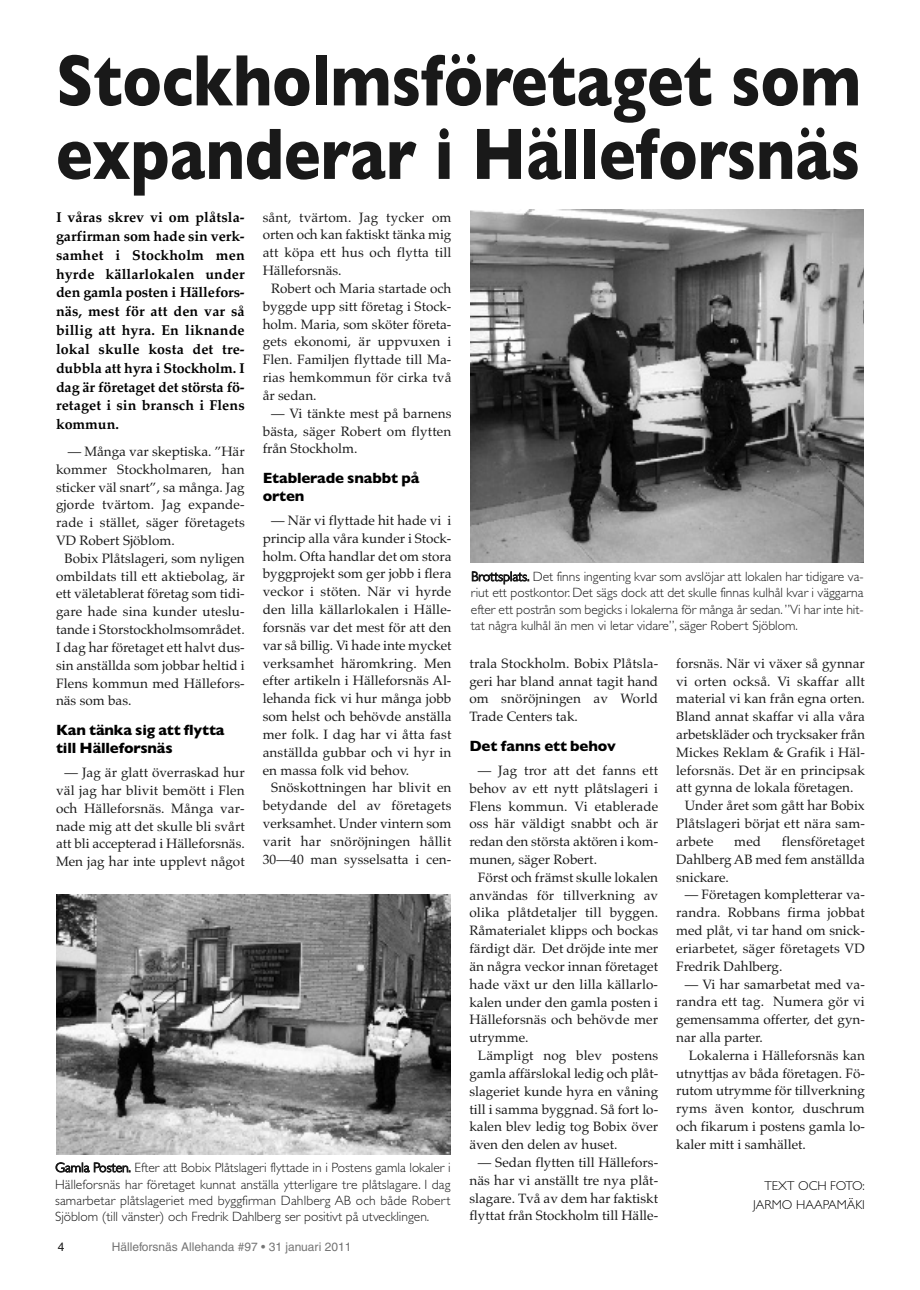
<style>
.page{position:relative;width:920px;height:1290px;background:#fff}
.page>*{position:absolute;margin:0;border:0;box-sizing:border-box;transform-origin:0 0}
.t1{font:700 73.8px/73.5px "Gill Sans";color:#191919;scale:.83 1}
.t2{font:700 15px/18px "Gill Sans";letter-spacing:-.01em;color:#000}
.t3{font:700 14.25px/18.8px "Palatino";color:#000;text-align:justify}
.t4{font:13.5px/17.9px "Palatino";color:#191919;text-align:justify}
.t5{font:300 13.5px/16.2px "Gill Sans";color:#191919;text-align:justify}
.t6{font:300 12.9px/19.8px "Gill Sans";color:#000;text-align:right}
.t7{font:12px "Helvetica";color:#757575}
.t8{font:12px "Helvetica";color:#191919}
</style>
<div class="page">
<img style="left:471px;top:210px;width:393px;height:353px">
<img style="left:57px;top:894px;width:394px;height:260px">
<h1 class="t1" style="left:56px;top:43px;width:971px">Stockholmsföretaget som expanderar i Hälleforsnäs</h1>
<p class="t3" style="left:56px;top:208px;width:190px">I våras skrev vi om plåtsla&shy;garfirman som hade sin verk&shy;samhet i Stockholm men hyrde källarlokalen under den gamla posten i Hällefors&shy;näs, mest för att den var så billig att hyra. En liknande lokal skulle kosta det tre&shy;dubbla att hyra i Stockholm. I dag är företaget det största fö&shy;retaget i sin bransch i Flens kommun.</p>
<p class="t4" style="left:56px;top:442px;width:190px;text-indent:12px">— Många var skeptiska. ”Här kommer Stockholmaren, han sticker väl snart”, sa många. Jag gjorde tvärtom. Jag expande&shy;rade i stället, säger företagets VD Robert Sjöblom.</p>
<p class="t4" style="left:56px;top:549px;width:190px;text-indent:9px">Bobix Plåtslageri, som nyligen ombildats till ett aktiebolag, är ett väletablerat företag som tidi&shy;gare hade sina kunder uteslu&shy;tande i Storstockholmsområdet.<br>I dag har företaget ett halvt dus&shy;sin anställda som jobbar heltid i Flens kommun med Hällefors&shy;näs som bas.</p>
<p class="t2" style="left:56px;top:721px;width:170px">Kan tänka sig att flytta till Hälleforsnäs</p>
<p class="t4" style="left:56px;top:763px;width:190px;text-indent:9px">— Jag är glatt överraskad hur väl jag har blivit bemött i Flen och Hälleforsnäs. Många var&shy;nade mig att det skulle bli svårt att bli accepterad i Hälleforsnäs.<br>Men jag har inte upplevt något</p>
<p class="t4" style="left:263px;top:208px;width:190px">sånt, tvärtom. Jag tycker om orten och kan faktiskt tänka mig att köpa ett hus och flytta till Hälleforsnäs.</p>
<p class="t4" style="left:263px;top:279px;width:190px;text-indent:9px">Robert och Maria startade och byggde upp sitt företag i Stock&shy;holm. Maria, som sköter företa&shy;gets ekonomi, är uppvuxen i Flen. Familjen flyttade till Ma&shy;rias hemkommun för cirka två år sedan.</p>
<p class="t4" style="left:263px;top:404px;width:190px;text-indent:9px">— Vi tänkte mest på barnens bästa, säger Robert om flytten från Stockholm.</p>
<p class="t2" style="left:263px;top:469px;width:158px">Etablerade snabbt på orten</p>
<p class="t4" style="left:263px;top:511px;width:190px;text-indent:9px">— När vi flyttade hit hade vi i princip alla våra kunder i Stock&shy;holm. Ofta handlar det om stora byggprojekt som ger jobb i flera veckor i stöten. När vi hyrde den lilla källarlokalen i Hälle&shy;forsnäs var det mest för att den var så billig. Vi hade inte mycket verksamhet häromkring. Men efter artikeln i Hälleforsnäs Al&shy;lehanda fick vi hur många jobb som helst och behövde anställa mer folk. I dag har vi åtta fast anställda gubbar och vi hyr in en massa folk vid behov.</p>
<p class="t4" style="left:263px;top:779px;width:190px;text-indent:9px">Snöskottningen har blivit en betydande del av företagets verksamhet. Under vintern som varit har snöröjningen hållit 30—40 man sysselsatta i cen-</p>
<p class="t5" style="left:471px;top:568px;width:394px">Brottsplats. Det finns ingenting kvar som avslöjar att lokalen har tidigare va&shy;riut ett postkontor. Det sägs dock att det skulle finnas kulhål kvar i väggarna efter ett postrån som begicks i lokalerna för många år sedan. ”Vi har inte hit&shy;tat några kulhål än men vi letar vidare”, säger Robert Sjöblom.</p>
<p class="t4" style="left:469px;top:654px;width:190px">trala Stockholm. Bobix Plåtsla&shy;geri har bland annat tagit hand om snöröjningen av World Trade Centers tak.</p>
<p class="t2" style="left:469px;top:737px;width:148px">Det fanns ett behov</p>
<p class="t4" style="left:469px;top:761px;width:190px;text-indent:9px">— Jag tror att det fanns ett behov av ett nytt plåtslageri i Flens kommun. Vi etablerade oss här väldigt snabbt och är redan den största aktören i kom&shy;munen, säger Robert.</p>
<p class="t4" style="left:469px;top:868px;width:190px;text-indent:9px">Först och främst skulle lokalen användas för tillverkning av olika plåtdetaljer till byggen.<br>Råmaterialet klipps och bockas färdigt där. Det dröjde inte mer än några veckor innan företaget hade växt ur den lilla källarlo&shy;kalen under den gamla posten i Hälleforsnäs och behövde mer utrymme.</p>
<p class="t4" style="left:469px;top:1046px;width:190px;text-indent:9px">Lämpligt nog blev postens gamla affärslokal ledig och plåt&shy;slageriet kunde hyra en våning till i samma byggnad. Så fort lo&shy;kalen blev ledig tog Bobix över även den delen av huset.</p>
<p class="t4" style="left:469px;top:1153px;width:190px;text-indent:9px">— Sedan flytten till Hällefors&shy;näs har vi anställt tre nya plåt&shy;slagare. Två av dem har faktiskt flyttat från Stockholm till Hälle-</p>
<p class="t4" style="left:676px;top:654px;width:190px">forsnäs. När vi växer så gynnar</p>
<p class="t4" style="left:676px;top:672px;width:190px">vi orten också. Vi skaffar allt</p>
<p class="t4" style="left:676px;top:690px;width:190px">material vi kan från egna orten.</p>
<p class="t4" style="left:676px;top:708px;width:190px">Bland annat skaffar vi alla våra</p>
<p class="t4" style="left:676px;top:725px;width:190px">arbetskläder och trycksaker från</p>
<p class="t4" style="left:676px;top:743px;width:190px">Mickes Reklam &amp; Grafik i Häl-</p>
<p class="t4" style="left:676px;top:761px;width:190px">leforsnäs. Det är en principsak</p>
<p class="t4" style="left:676px;top:779px;width:179px">att gynna de lokala företagen.</p>
<p class="t4" style="left:685px;top:797px;width:182px">Under året som gått har Bobix</p>
<p class="t4" style="left:676px;top:814px;width:190px">Plåtslageri börjat ett nära sam-</p>
<p class="t4" style="left:676px;top:832px;width:39px">arbete</p>
<p class="t4" style="left:734px;top:832px;width:28px">med</p>
<p class="t4" style="left:676px;top:832px;width:190px;text-indent:106px">flensföretaget Dahlberg AB med fem anställda snickare.</p>
<p class="t4" style="left:676px;top:886px;width:190px;text-indent:9px">— Företagen kompletterar va&shy;randra. Robbans firma jobbat med plåt, vi tar hand om snick&shy;eriarbetet, säger företagets VD Fredrik Dahlberg.</p>
<p class="t4" style="left:676px;top:975px;width:190px;text-indent:9px">— Vi har samarbetat med va&shy;randra ett tag. Numera gör vi gemensamma offerter, det gyn&shy;nar alla parter.</p>
<p class="t4" style="left:676px;top:1046px;width:190px;text-indent:13px">Lokalerna i Hälleforsnäs kan utnyttjas av båda företagen. Fö&shy;rutom utrymme för tillverkning ryms även kontor, duschrum och fikarum i postens gamla lo&shy;kaler mitt i samhället.</p>
<p class="t6" style="left:753px;top:1175px;width:113px">TEXT OCH FOTO:<br>JARMO HAAPAMÄKI</p>
<p class="t5" style="left:55px;top:1159px;width:397px">Gamla Posten. Efter att Bobix Plåtslageri flyttade in i Postens gamla lokaler i Hälleforsnäs har företaget kunnat anställa ytterligare tre plåtslagare. I dag samarbetar plåtslageriet med byggfirman Dahlberg AB och både Robert Sjöblom (till vänster) och Fredrik Dahlberg ser positivt på utvecklingen.</p>
<p class="t8" style="left:58px;top:1242px;width:8px">4</p>
<p class="t7" style="left:112px;top:1242px;width:241px">Hälleforsnäs Allehanda #97 • 31 januari 2011</p>
</div>
